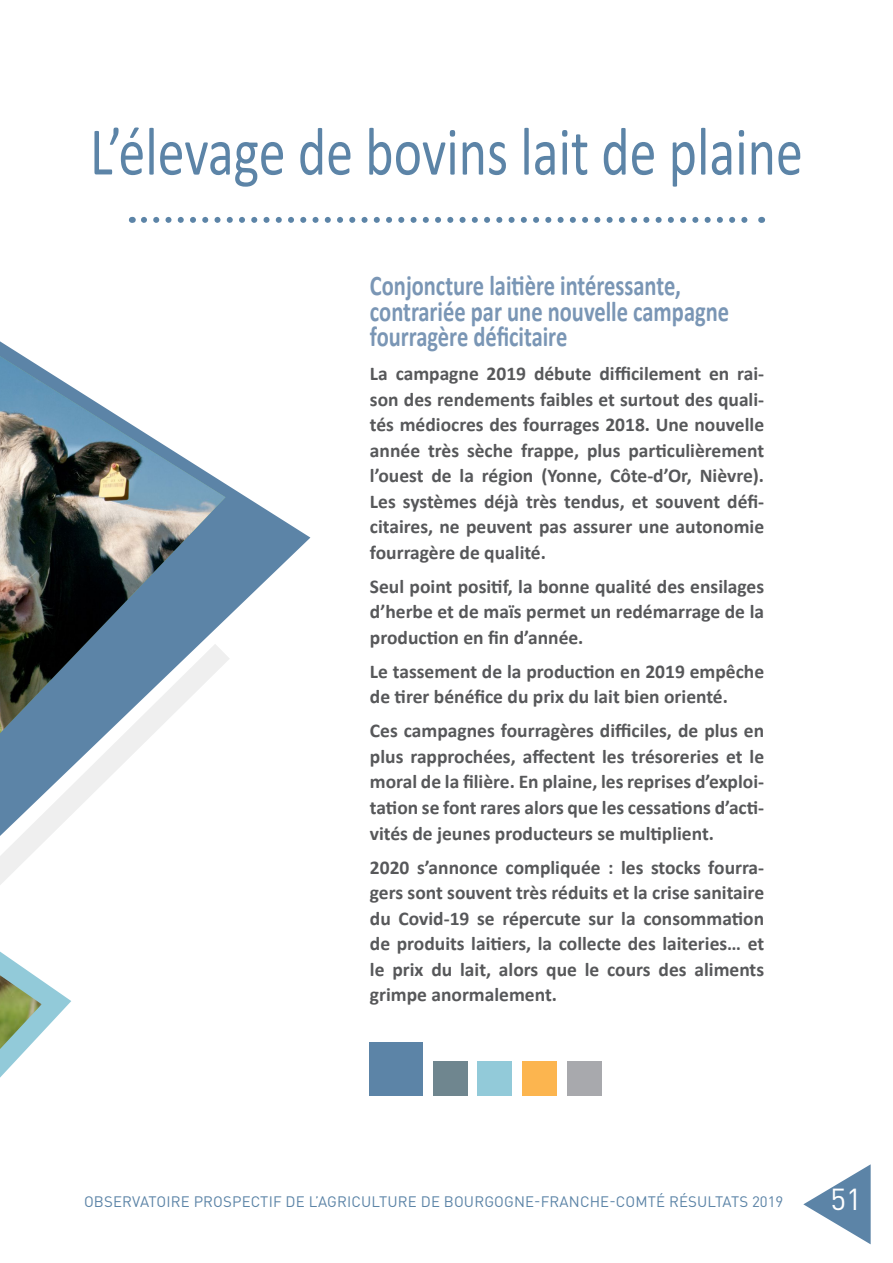
<style>
.page{position:relative;width:893px;height:1263px;background:#fff}
.page>*{position:absolute;margin:0;border:0;box-sizing:border-box;transform-origin:0 0}
.t1{font:68.55px "Calibri";color:#5c84a7;scale:.79 1}
.t2{font:30px "DIN Pro";color:#fff}
.t3{font:700 28.5px/25.5px "Calibri";color:#7a96b5;scale:.79 1}
.t4{font:700 19.5px/25.5px "Calibri";color:#57585a;text-align:justify}
.t5{font:15px "DIN Pro";letter-spacing:.01em;color:#5c84a7}
</style>
<div class="page">
<svg style="left:803px;top:1164px;width:68px;height:80px"></svg>
<svg style="left:0;top:341px;width:310px;height:479px"></svg>
<img style="left:0;top:356px;width:226px;height:377px">
<div style="left:370px;top:1042px;width:53px;height:53px;background:#5c84a7"></div>
<div style="left:477px;top:1061px;width:35px;height:34px;background:#92cad9"></div>
<div style="left:434px;top:1061px;width:34px;height:34px;background:#6f868f"></div>
<div style="left:523px;top:1061px;width:34px;height:34px;background:#fcb54f"></div>
<div style="left:568px;top:1061px;width:34px;height:34px;background:#a8a9ad"></div>
<svg style="left:144px;top:217px;width:604px;height:6px"></svg>
<svg style="left:0;top:820px;width:71px;height:258px"></svg>
<p class="t1" style="left:90px;top:104px;width:904px">L’élevage de bovins lait de plaine</p>
<p class="t3" style="left:370px;top:273px;width:456px">Conjoncture laitière intéressante, contrariée par une nouvelle campagne fourragère déficitaire</p>
<p class="t4" style="left:370px;top:361px;width:396px">La campagne 2019 débute difficilement en rai&shy;son des rendements faibles et surtout des quali&shy;tés médiocres des fourrages 2018. Une nouvelle année très sèche frappe, plus particulièrement l’ouest de la région (Yonne, Côte-d’Or, Nièvre).<br>Les systèmes déjà très tendus, et souvent défi&shy;citaires, ne peuvent pas assurer une autonomie fourragère de qualité.</p>
<p class="t4" style="left:370px;top:573px;width:396px">Seul point positif, la bonne qualité des ensilages d’herbe et de maïs permet un redémarrage de la production en fin d’année.</p>
<p class="t4" style="left:370px;top:658px;width:396px">Le tassement de la production en 2019 empêche de tirer bénéfice du prix du lait bien orienté.</p>
<p class="t4" style="left:370px;top:718px;width:396px">Ces campagnes fourragères difficiles, de plus en plus rapprochées, affectent les trésoreries et le moral de la filière. En plaine, les reprises d’exploi&shy;tation se font rares alors que les cessations d’acti&shy;vités de jeunes producteurs se multiplient.</p>
<p class="t4" style="left:370px;top:854px;width:396px">2020 s’annonce compliquée : les stocks fourra&shy;gers sont souvent très réduits et la crise sanitaire du Covid-19 se répercute sur la consommation de produits laitiers, la collecte des laiteries… et le prix du lait, alors que le cours des aliments grimpe anormalement.</p>
<p class="t5" style="left:84px;top:1192px;width:701px">OBSERVATOIRE PROSPECTIF DE L’AGRICULTURE DE BOURGOGNE-FRANCHE-COMTÉ RÉSULTATS 2019</p>
<h2 class="t2" style="left:830px;top:1179px;width:33px">51</h2>
</div>
